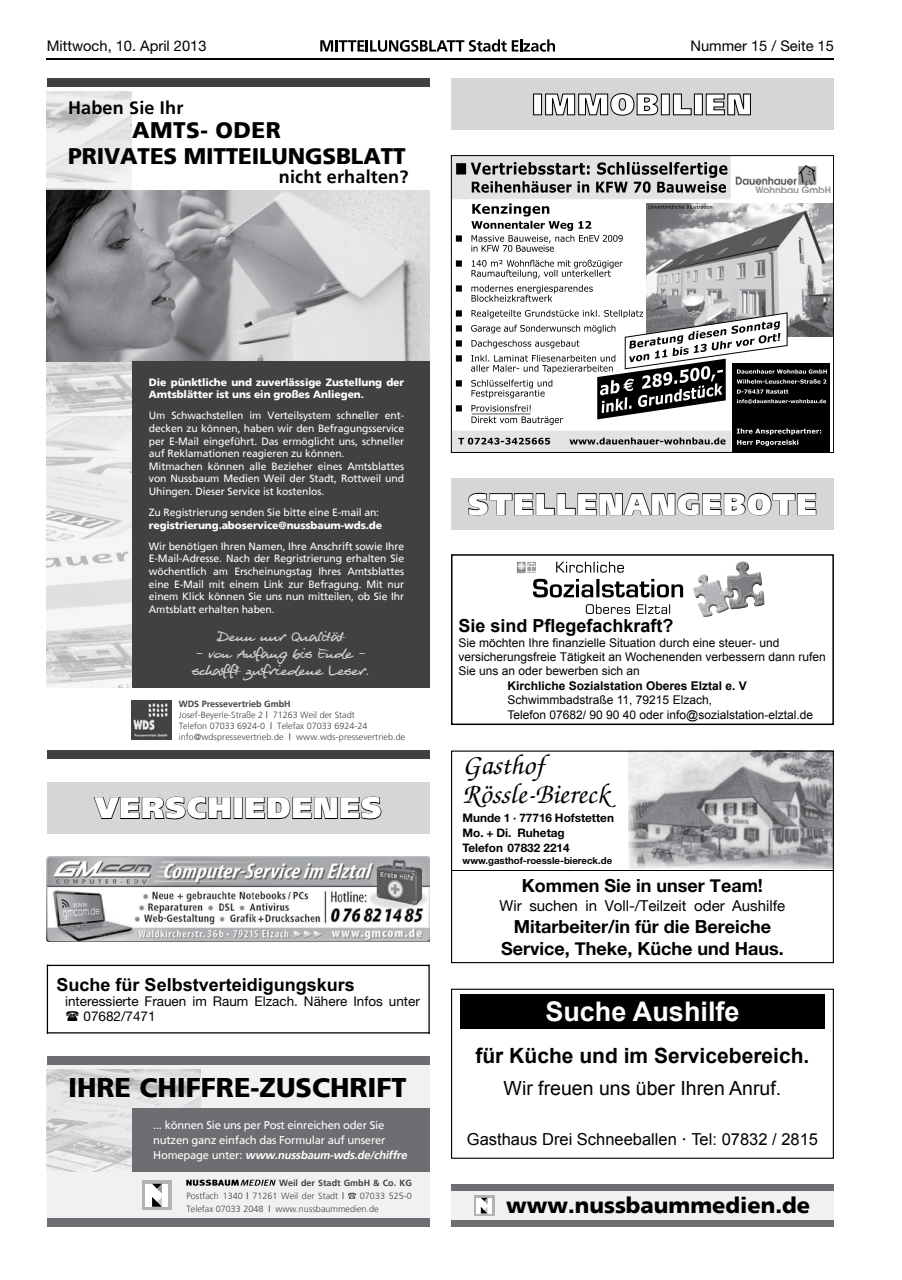
<style>
.page{position:relative;width:902px;height:1280px;background:#fff}
.page>*{position:absolute;margin:0;border:0;box-sizing:border-box;transform-origin:0 0}
.t1{font:900 29.7px "Frutiger";letter-spacing:.035em;color:#fff}
.t2{font:italic 500 28.95px/29px "Zapf Chancery";color:#000}
.t3{font:900 27px "Frutiger";color:#000}
.t4{font:700 27px "Arial";color:#fff}
.t5{font:900 22.5px/25.5px "Frutiger";letter-spacing:-.005em;color:#000}
.t6{font:900 22.05px "Frutiger";color:#000}
.t7{font:700 21px "Arial";color:#000}
.t8{font:19.5px "Arial";color:#000}
.t9{font:700 18px/21.6px "Helvetica Neue";color:#000;text-align:center}
.t10{font:700 18px "Arial";color:#000}
.t11{font:700 18px "Frutiger";letter-spacing:.01em;color:#000}
.t12{font:16.5px "Arial";color:#000}
.t13{font:15px "Helvetica Neue";color:#000}
.t14{font:14.7px "Helvetica Neue";color:#000}
.t15{font:13.8px/16.6px "Alec Handwriting";color:#d1d3d4}
.t16{font:13.5px/15px "Helvetica Neue LT Std";color:#000}
.t17{font:12px/14.4px "Arial";color:#000}
.t18{font:700 12px "Arial";color:#000}
.t19{font:700 11.7px/15px "Helvetica Neue";color:#000}
.t20{font:11.25px/15px "Frutiger";letter-spacing:-.02em;color:#fff}
.t21{font:10.5px/12.6px "Frutiger";letter-spacing:-.01em;color:#fff}
.t22{font:900 10.5px/12.6px "Frutiger";letter-spacing:-.01em;color:#fff}
.t23{font:700 9.6px "Helvetica Neue";color:#000}
.t24{font:300 9px/10.8px "Frutiger";color:#414042}
.s1{font-weight:700}
.s2{font-weight:400}
.s3{font-weight:700;font-style:italic}
.s4{font-family:"Times New Roman";font-weight:700}
</style>
<div class="page">
<hr style="left:47px;top:58px;width:786px;height:1px;background:#000">
<div style="left:451px;top:478px;width:382px;height:51px;background:#d4d6d7"></div>
<svg style="left:468px;top:492px;width:348px;height:24px"></svg>
<div style="left:451px;top:79px;width:382px;height:51px;background:#d4d6d7"></div>
<svg style="left:320px;top:39px;width:338px;height:77px"></svg>
<div style="left:661px;top:94px;width:8px;height:21px;border:1px solid #000"></div>
<svg style="left:672px;top:93px;width:20px;height:23px"></svg>
<div style="left:694px;top:94px;width:8px;height:21px;border:1px solid #000"></div>
<svg style="left:705px;top:93px;width:46px;height:23px"></svg>
<div style="left:47px;top:782px;width:382px;height:51px;background:#d4d6d7"></div>
<svg style="left:93px;top:796px;width:138px;height:24px"></svg>
<div style="left:234px;top:797px;width:9px;height:22px;border:1px solid #000"></div>
<svg style="left:245px;top:796px;width:137px;height:24px"></svg>
<img style="left:47px;top:856px;width:382px;height:85px">
<div style="left:47px;top:79px;width:382px;height:680px;background:#fff"></div>
<img style="left:47px;top:92px;width:85px;height:325px">
<svg style="left:47px;top:417px;width:85px;height:271px"></svg>
<img style="left:47px;top:191px;width:382px;height:171px">
<div style="left:132px;top:362px;width:297px;height:326px;background:#414042"></div>
<div style="left:47px;top:79px;width:382px;height:8px;background:#414042"></div>
<div style="left:47px;top:750px;width:382px;height:9px;background:#414042"></div>
<img style="left:132px;top:700px;width:39px;height:39px">
<div style="left:47px;top:1057px;width:382px;height:170px;background:#f1f1f2"></div>
<img style="left:47px;top:1069px;width:154px;height:102px">
<div style="left:132px;top:1108px;width:297px;height:63px;background:#6d6e71"></div>
<div style="left:47px;top:1057px;width:382px;height:8px;background:#6d6e71"></div>
<div style="left:47px;top:1218px;width:382px;height:9px;background:#6d6e71"></div>
<div style="left:142px;top:1180px;width:30px;height:30px;background:#b1b4b6"></div>
<div style="left:145px;top:1184px;width:23px;height:23px;background:#fff"></div>
<svg style="left:152px;top:1184px;width:10px;height:23px"></svg>
<svg style="left:186px;top:1179px;width:90px;height:7px"></svg>
<svg style="left:348px;top:1193px;width:8px;height:5px"></svg>
<div style="left:451px;top:1184px;width:382px;height:43px;background:#f1f1f2"></div>
<div style="left:451px;top:1184px;width:382px;height:7px;background:#6d6e71"></div>
<div style="left:451px;top:1220px;width:382px;height:7px;background:#6d6e71"></div>
<svg style="left:474px;top:1195px;width:20px;height:21px"></svg>
<svg style="left:476px;top:1198px;width:16px;height:15px"></svg>
<svg style="left:481px;top:1198px;width:6px;height:15px"></svg>
<div style="left:451px;top:989px;width:382px;height:170px;border:1px solid #000"></div>
<div style="left:460px;top:995px;width:364px;height:34px;background:#000"></div>
<img style="left:730px;top:203px;width:101px;height:133px">
<svg style="left:453px;top:157px;width:277px;height:294px"></svg>
<svg style="left:456px;top:162px;width:271px;height:31px;background:#999a9a"></svg>
<svg style="left:456px;top:285px;width:136px;height:17px"></svg>
<svg style="left:456px;top:260px;width:166px;height:18px"></svg>
<svg style="left:456px;top:203px;width:166px;height:49px"></svg>
<svg style="left:648px;top:205px;width:64px;height:4px"></svg>
<div style="left:732px;top:363px;width:98px;height:90px;background:#000"></div>
<svg style="left:456px;top:310px;width:370px;height:136px"></svg>
<hr style="left:471px;top:414px;width:59px;height:1px;background:#545557">
<img style="left:735px;top:165px;width:96px;height:28px">
<div style="left:451px;top:155px;width:382px;height:298px;border:1px solid #000"></div>
<svg style="left:533px;top:579px;width:150px;height:18px"></svg>
<svg style="left:556px;top:562px;width:68px;height:11px"></svg>
<svg style="left:585px;top:604px;width:85px;height:10px"></svg>
<svg style="left:517px;top:562px;width:19px;height:11px"></svg>
<img style="left:693px;top:587px;width:70px;height:29px">
<img style="left:738px;top:561px;width:9px;height:2px">
<img style="left:694px;top:575px;width:35px;height:20px">
<img style="left:729px;top:563px;width:34px;height:32px">
<svg style="left:727px;top:587px;width:5px;height:5px"></svg>
<div style="left:451px;top:555px;width:382px;height:170px;border:2px solid #000"></div>
<img style="left:628px;top:752px;width:203px;height:116px">
<hr style="left:451px;top:870px;width:382px;height:1px;background:#000">
<div style="left:451px;top:750px;width:382px;height:213px;border:1px solid #000"></div>
<hr style="left:47px;top:1032px;width:382px;height:1px;background:#000">
<hr style="left:428px;top:965px;width:1px;height:68px;background:#000">
<hr style="left:47px;top:965px;width:382px;height:1px;background:#000">
<hr style="left:47px;top:965px;width:1px;height:68px;background:#000">
<h3 class="t14" style="left:47px;top:37px;width:161px">Mittwoch, 10. April 2013</h3>
<h3 class="t14" style="left:690px;top:37px;width:145px">Nummer 15 / Seite 15</h3>
<h3 class="t11" style="left:68px;top:97px;width:117px">Haben Sie Ihr</h3>
<h3 class="t5" style="left:68px;top:117px;width:339px;text-indent:64px">AMTS- ODER<br>PRIVATES MITTEILUNGSBLATT</h3>
<h3 class="t11" style="left:279px;top:166px;width:131px">nicht erhalten?</h3>
<h1 class="t1" style="left:532px;top:86px;width:221px">IMMOBILIEN</h1>
<p class="t22" style="left:149px;top:375px;width:257px">Die pünktliche und zuverlässige Zustellung der<br>Amtsblätter ist uns ein großes Anliegen.</p>
<p class="t21" style="left:149px;top:409px;width:257px">Um Schwachstellen im Verteilsystem schneller ent&shy;decken zu können, haben wir den Befragungsservice per E-Mail eingeführt. Das ermöglicht uns, schneller auf Reklamationen reagieren zu können.<br>Mitmachen können alle Bezieher eines Amtsblattes von Nussbaum Medien Weil der Stadt, Rottweil und Uhingen. Dieser Service ist kostenlos.</p>
<p class="t21" style="left:149px;top:506px;width:232px">Zu Registrierung senden Sie bitte eine E-mail an:</p>
<p class="t22" style="left:149px;top:518px;width:235px">registrierung.aboservice@nussbaum-wds.de</p>
<p class="t21" style="left:149px;top:540px;width:257px;text-align:justify">Wir benötigen Ihren Namen, Ihre Anschrift sowie Ihre E-Mail-Adresse. Nach der Regristrierung erhalten Sie wöchentlich am Erscheinungstag Ihres Amtsblattes eine E-Mail mit einem Link zur Befragung. Mit nur einem Klick können Sie uns nun mitteilen, ob Sie Ihr Amtsblatt erhalten haben.</p>
<h3 class="t15" style="left:217px;top:630px;width:128px">Denn nur Qualität</h3>
<h3 class="t15" style="left:193px;top:647px;width:178px">- von Anfang bis Ende - schafft zufriedene Leser.</h3>
<p class="t24" style="left:179px;top:699px;width:228px"><span class="s1">WDS Pressevertrieb GmbH<br></span>Josef-Beyerle-Straße 2 <span class="s2">|</span> 71263 Weil der Stadt<br>Telefon 07033 6924-0 <span class="s2">|</span> Telefax 07033 6924-24 info@wdspressevertrieb.de <span class="s2">|</span> www.wds-pressevertrieb.de</p>
<h1 class="t1" style="left:95px;top:790px;width:288px">VERSCHIEDENES</h1>
<h3 class="t10" style="left:57px;top:972px;width:300px">Suche für Selbstverteidigungskurs</h3>
<p class="t16" style="left:83px;top:993px;width:338px;text-indent:-18px">interessierte Frauen im Raum Elzach. Nähere Infos unter<br>07682/7471</p>
<h3 class="t3" style="left:68px;top:1071px;width:340px">IHRE CHIFFRE-ZUSCHRIFT</h3>
<p class="t20" style="left:153px;top:1117px;width:257px">... können Sie uns per Post einreichen oder Sie nutzen ganz einfach das Formular auf unserer<br>H o m e p a g e u n t e r : <span class="s3">www.nussbaum-wds.de/chiffre</span></p>
<h1 class="t1" style="left:468px;top:486px;width:350px">STELLENANGEBOTE</h1>
<h3 class="t10" style="left:458px;top:614px;width:217px">Sie sind Pflegefachkraft?</h3>
<p class="t17" style="left:458px;top:635px;width:369px">Sie möchten Ihre finanzielle Situation durch eine steuer- und versicherungsfreie Tätigkeit an Wochenenden verbessern dann rufen<br>Sie uns an oder bewerben sich an</p>
<p class="t18" style="left:507px;top:677px;width:241px">Kirchliche Sozialstation Oberes Elztal e. V</p>
<p class="t17" style="left:507px;top:693px;width:307px">Schwimmbadstraße 11, 79215 Elzach,<br>Telefon 07682/ 90 90 40 oder info@sozialstation-elztal.de</p>
<h2 class="t2" style="left:462px;top:753px;width:148px">Gasthof<br>Rössle-Biereck</h2>
<p class="t19" style="left:462px;top:812px;width:153px">Munde 1 · 77716 Hofstetten<br>Mo. + Di. Ruhetag<br>Telefon 07832 2214</p>
<p class="t23" style="left:462px;top:857px;width:151px">www.gasthof-roessle-biereck.de</p>
<h3 class="t9" style="left:522px;top:874px;width:242px">Kommen Sie in unser Team!</h3>
<h3 class="t13" style="left:499px;top:897px;width:287px">Wir suchen in Voll-/Teilzeit oder Aushilfe</h3>
<h3 class="t9" style="left:501px;top:915px;width:284px">Mitarbeiter/in für die Bereiche<br>Service, Theke, Küche und Haus.</h3>
<h3 class="t4" style="left:545px;top:994px;width:196px">Suche Aushilfe</h3>
<h3 class="t7" style="left:475px;top:1042px;width:335px">für Küche und im Servicebereich.</h3>
<h3 class="t8" style="left:503px;top:1075px;width:279px">Wir freuen uns über Ihren Anruf.</h3>
<h3 class="t12" style="left:467px;top:1128px;width:353px">Gasthaus Drei Schneeballen <span class="s4">·</span> Tel: 07832 / 2815</h3>
<p class="t24" style="left:186px;top:1176px;width:227px;line-height:12.9px;text-indent:93px"><span class="s1">Weil der Stadt GmbH &amp; Co. KG<br></span>Postfach 1340 <span class="s2">|</span> 71261 Weil der Stadt <span class="s2">|</span></p>
<p class="t24" style="left:186px;top:1189px;width:227px;line-height:12.9px;text-indent:174px">07033 525-0<br>Telefax 07033 2048 <span class="s2">|</span> www.nussbaummedien.de</p>
<h3 class="t6" style="left:506px;top:1192px;width:305px">www.nussbaummedien.de</h3>
</div>
